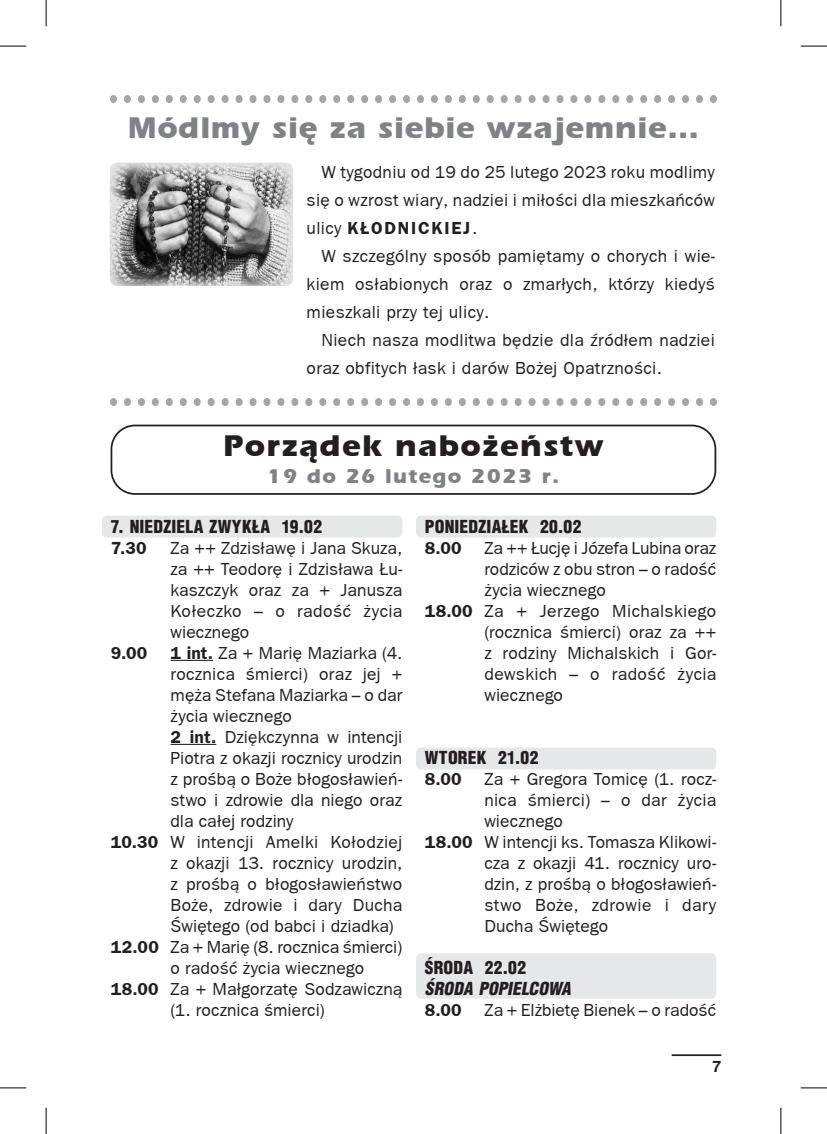
<style>
.page{position:relative;width:827px;height:1134px;background:#fff}
.page>*{position:absolute;margin:0;border:0;box-sizing:border-box;transform-origin:0 0}
.t1{font:700 31.5px "Erie";letter-spacing:.02em;color:#808285}
.t2{font:700 31.5px "Erie";letter-spacing:.04em;color:#231f20}
.t3{font:700 21px "Erie";letter-spacing:.06em;color:#808285}
.t4{font:17.5px/28px "Frankfurt Gothic";letter-spacing:.01em;color:#231f20;text-align:justify}
.t5{font:900 17.5px "Switzerland Cond";letter-spacing:.015em;color:#231f20}
.t6{font:17.5px "Frankfurt Gothic";letter-spacing:-.01em;color:#231f20}
.t7{font:700 17.5px "Frankfurt Gothic";letter-spacing:.015em;color:#231f20}
.t8{font:italic 900 17.5px "Switzerland Cond";letter-spacing:.005em;color:#231f20}
.t9{font:700 15.75px "Switzerland";color:#231f20}
.s1{font-weight:700}
</style>
<div class="page">
<hr style="left:671px;top:1054px;width:50px;height:2px;background:#231f20">
<div style="left:416px;top:516px;width:300px;height:22px;background:#e6e7e9;border-radius:5px"></div>
<div style="left:416px;top:747px;width:300px;height:22px;background:#e6e7e9;border-radius:5px"></div>
<div style="left:416px;top:953px;width:300px;height:46px;background:#e6e7e9;border-radius:5px"></div>
<div style="left:102px;top:516px;width:300px;height:22px;background:#e6e7e9;border-radius:5px"></div>
<div style="left:110px;top:425px;width:606px;height:70px;border:2px solid #231f20;border-radius:24px"></div>
<hr style="left:170px;top:660px;width:43px;height:1px;background:#231f20">
<hr style="left:170px;top:744px;width:46px;height:1px;background:#231f20">
<img style="left:110px;top:163px;width:183px;height:123px">
<img style="left:111px;top:95px;width:605px;height:7px">
<img style="left:111px;top:398px;width:605px;height:7px">
<svg style="left:0;top:46px;width:26px;height:1px"></svg>
<svg style="left:800px;top:46px;width:26px;height:1px"></svg>
<svg style="left:0;top:1088px;width:26px;height:1px"></svg>
<svg style="left:800px;top:1088px;width:26px;height:1px"></svg>
<svg style="left:46px;top:0;width:1px;height:26px"></svg>
<svg style="left:46px;top:1108px;width:1px;height:26px"></svg>
<svg style="left:780px;top:0;width:1px;height:26px"></svg>
<svg style="left:780px;top:1108px;width:1px;height:26px"></svg>
<h1 class="t1" style="left:128px;top:112px;width:572px">Módlmy się za siebie wzajemnie…</h1>
<p class="t4" style="left:306px;top:158px;width:410px;text-indent:15px">W tygodniu od 19 do 25 lutego 2023 roku modlimy się o wzrost wiary, nadziei i miłości dla mieszkańców ulicy <span class="s1">KŁODNICKIEJ</span>.</p>
<p class="t4" style="left:306px;top:242px;width:410px;text-indent:15px">W szczególny sposób pamiętamy o chorych i wie&shy;kiem osłabionych oraz o zmarłych, którzy kiedyś mieszkali przy tej ulicy.</p>
<p class="t4" style="left:306px;top:326px;width:410px;text-indent:15px">Niech nasza modlitwa będzie dla źródłem nadziei oraz obfitych łask i darów Bożej Opatrzności.</p>
<h1 class="t2" style="left:223px;top:430px;width:381px">Porz¹dek nabo¿eñstw</h1>
<p class="t3" style="left:267px;top:465px;width:293px">19 do 26 lutego 2023 r.</p>
<p class="t5" style="left:111px;top:515px;width:213px">7. NIEDZIELA ZWYKŁA 19.02</p>
<p class="t7" style="left:111px;top:538px;width:37px">7.30</p>
<p class="t4" style="left:170px;top:537px;width:233px;line-height:21px">Za ++ Zdzisławę i Jana Skuza, za ++ Teodorę i Zdzisława Łu&shy;kaszczyk oraz za + Janusza Kołeczko – o radość życia wiecznego</p>
<p class="t7" style="left:111px;top:643px;width:38px">9.00</p>
<p class="t4" style="left:170px;top:639px;width:233px"><span class="s1">1 int.</span> Za + Marię Maziarka (4.</p>
<p class="t4" style="left:170px;top:660px;width:233px">rocznica śmierci) oraz jej +</p>
<p class="t4" style="left:170px;top:681px;width:233px">męża Stefana Maziarka – o dar</p>
<p class="t4" style="left:170px;top:702px;width:123px">życia wiecznego</p>
<p class="t4" style="left:170px;top:723px;width:233px"><span class="s1">2 int.</span> Dziękczynna w intencji</p>
<p class="t4" style="left:170px;top:744px;width:233px">Piotra z okazji rocznicy urodzin</p>
<p class="t4" style="left:170px;top:765px;width:233px">z prośbą o Boże błogosławień-</p>
<p class="t4" style="left:170px;top:786px;width:233px">stwo i zdrowie dla niego oraz</p>
<p class="t4" style="left:170px;top:807px;width:124px">dla całej rodziny</p>
<p class="t4" style="left:111px;top:828px;width:293px"><span class="s1">10.30</span> W intencji Amelki Kołodziej</p>
<p class="t4" style="left:170px;top:849px;width:233px">z okazji 13. rocznicy urodzin,</p>
<p class="t4" style="left:170px;top:870px;width:233px">z prośbą o błogosławieństwo</p>
<p class="t4" style="left:170px;top:891px;width:233px">Boże, zdrowie i dary Ducha</p>
<p class="t4" style="left:170px;top:912px;width:225px">Świętego (od babci i dziadka)</p>
<p class="t4" style="left:111px;top:933px;width:293px"><span class="s1">12.00</span> Za + Marię (8. rocznica śmierci)</p>
<p class="t4" style="left:170px;top:954px;width:195px">o radość życia wiecznego</p>
<p class="t4" style="left:111px;top:975px;width:293px"><span class="s1">18.00</span> Za + Małgorzatę Sodzawiczną</p>
<p class="t4" style="left:170px;top:996px;width:156px">(1. rocznica śmierci)</p>
<p class="t5" style="left:425px;top:515px;width:158px">PONIEDZIAŁEK 20.02</p>
<p class="t7" style="left:425px;top:538px;width:38px">8.00</p>
<p class="t6" style="left:484px;top:538px;width:233px">Za ++ Łucję i Józefa Lubina oraz</p>
<p class="t4" style="left:484px;top:555px;width:233px">rodziców z obu stron – o radość</p>
<p class="t4" style="left:484px;top:576px;width:123px">życia wiecznego</p>
<p class="t4" style="left:425px;top:597px;width:293px"><span class="s1">18.00</span> Za + Jerzego Michalskiego</p>
<p class="t4" style="left:484px;top:618px;width:233px">(rocznica śmierci) oraz za ++</p>
<p class="t4" style="left:484px;top:639px;width:233px">z rodziny Michalskich i Gor-</p>
<p class="t4" style="left:484px;top:660px;width:233px">dewskich – o radość życia</p>
<p class="t4" style="left:484px;top:681px;width:80px">wiecznego</p>
<p class="t5" style="left:424px;top:746px;width:115px">WTOREK 21.02</p>
<p class="t7" style="left:424px;top:769px;width:38px">8.00</p>
<p class="t4" style="left:484px;top:765px;width:233px">Za + Gregora Tomicę (1. rocz-</p>
<p class="t4" style="left:484px;top:786px;width:233px">nica śmierci) – o dar życia</p>
<p class="t4" style="left:484px;top:807px;width:80px">wiecznego</p>
<p class="t4" style="left:424px;top:828px;width:293px"><span class="s1">18.00</span> W intencji ks. Tomasza Klikowi-</p>
<p class="t4" style="left:484px;top:849px;width:233px">cza z okazji 41. rocznicy uro-</p>
<p class="t4" style="left:484px;top:870px;width:233px">dzin, z prośbą o błogosławień-</p>
<p class="t4" style="left:484px;top:891px;width:233px">stwo Boże, zdrowie i dary</p>
<p class="t4" style="left:484px;top:912px;width:125px">Ducha Świętego</p>
<p class="t5" style="left:424px;top:956px;width:103px">ŚRODA 22.02</p>
<p class="t8" style="left:424px;top:977px;width:148px">ŚRODA POPIELCOWA</p>
<p class="t7" style="left:424px;top:1000px;width:38px">8.00</p>
<p class="t4" style="left:484px;top:996px;width:233px">Za + Elżbietę Bienek – o radość</p>
<p class="t9" style="left:712px;top:1057px;width:10px">7</p>
</div>
